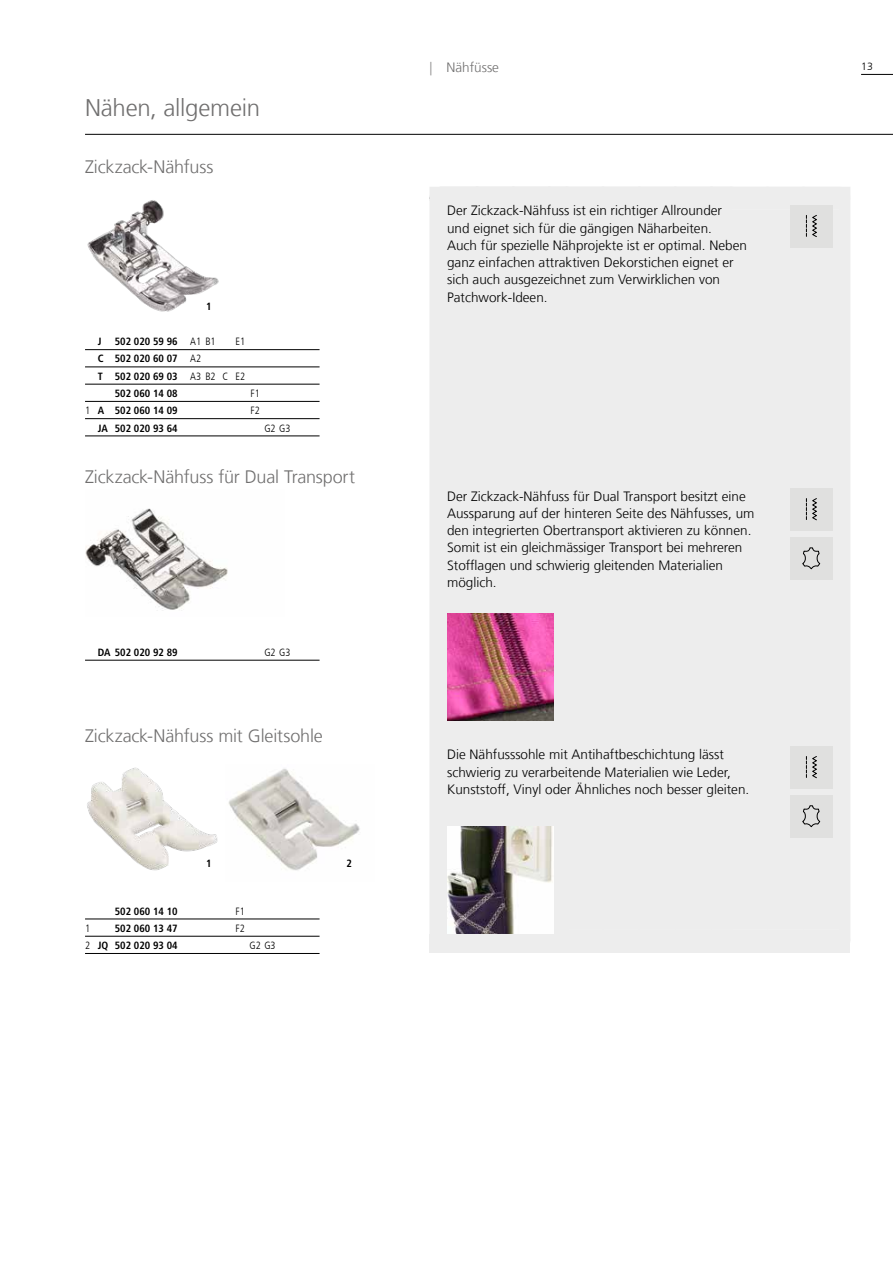
<style>
.page{position:relative;width:893px;height:1263px;background:#fff}
.page>*{position:absolute;margin:0;border:0;box-sizing:border-box;transform-origin:0 0}
.t1{font:300 24px "Frutiger LT Com";letter-spacing:-.01em;color:#706f6f}
.t2{font:300 18px "Frutiger LT Com";letter-spacing:-.01em;color:#706f6f}
.t3{font:300 13.5px/17.2px "Frutiger LT Com";color:#000}
.t4{font:300 13.5px "Frutiger LT Com";color:#706f6f}
.t5{font:700 condensed 10.5px "Frutiger LT Com";color:#000}
.t6{font:300 condensed 10.5px "Frutiger LT Com";color:#000}
.t7{font:300 10.5px "Frutiger LT Com";color:#000}
.s1{font-weight:300}
.s2{font-stretch:condensed}
</style>
<div class="page">
<hr style="left:861px;top:74px;width:32px;height:1px;background:#000">
<hr style="left:85px;top:134px;width:808px;height:1px;background:#000">
<div style="left:430px;top:187px;width:420px;height:747px;background:#ededed"></div>
<div style="left:429px;top:187px;width:410px;height:22px;background:#ededed"></div>
<svg style="left:441px;top:930px;width:398px;height:4px"></svg>
<img style="left:87px;top:200px;width:132px;height:112px">
<img style="left:447px;top:614px;width:106px;height:106px">
<img style="left:447px;top:827px;width:106px;height:106px">
<div style="left:790px;top:205px;width:43px;height:42px;background:#e0e0df"></div>
<svg style="left:806px;top:215px;width:11px;height:22px"></svg>
<div style="left:790px;top:488px;width:43px;height:42px;background:#e0e0df"></div>
<svg style="left:806px;top:498px;width:11px;height:22px"></svg>
<div style="left:790px;top:537px;width:43px;height:43px;background:#e0e0df"></div>
<svg style="left:802px;top:547px;width:18px;height:22px"></svg>
<div style="left:790px;top:746px;width:43px;height:42px;background:#e0e0df"></div>
<svg style="left:806px;top:756px;width:11px;height:22px"></svg>
<div style="left:790px;top:795px;width:43px;height:42px;background:#e0e0df"></div>
<svg style="left:802px;top:805px;width:18px;height:22px"></svg>
<img style="left:85px;top:508px;width:143px;height:103px">
<img style="left:87px;top:767px;width:131px;height:104px">
<img style="left:228px;top:768px;width:132px;height:103px">
<div style="left:429px;top:934px;width:421px;height:18px;background:#ededed"></div>
<hr style="left:85px;top:349px;width:235px;height:1px;background:#000">
<hr style="left:85px;top:366px;width:235px;height:1px;background:#000">
<hr style="left:85px;top:384px;width:235px;height:1px;background:#000">
<hr style="left:85px;top:401px;width:235px;height:1px;background:#000">
<hr style="left:85px;top:418px;width:235px;height:1px;background:#000">
<hr style="left:85px;top:435px;width:235px;height:1px;background:#000">
<hr style="left:85px;top:660px;width:235px;height:1px;background:#000">
<hr style="left:85px;top:918px;width:235px;height:1px;background:#000">
<hr style="left:85px;top:936px;width:235px;height:1px;background:#000">
<hr style="left:85px;top:953px;width:235px;height:1px;background:#000">
<h1 class="t1" style="left:85px;top:94px;width:177px">Nähen, allgemein</h1>
<h2 class="t2" style="left:85px;top:156px;width:130px">Zickzack-Nähfuss</h2>
<p class="t5" style="left:206px;top:300px;width:7px">1</p>
<p class="t5" style="left:98px;top:335px;width:5px">J</p>
<p class="t5" style="left:115px;top:335px;width:102px">502 020 59 96 <span class="s1">A1 B1</span></p>
<p class="t6" style="left:235px;top:336px;width:11px">E1</p>
<p class="t5" style="left:98px;top:353px;width:105px">C 502 020 60 07 <span class="s1">A2</span></p>
<p class="t5" style="left:98px;top:370px;width:149px">T 502 020 69 03 <span class="s1">A3 B2 C E2</span></p>
<p class="t5" style="left:115px;top:387px;width:64px">502 060 14 08</p>
<p class="t6" style="left:250px;top:387px;width:11px">F1</p>
<p class="t5" style="left:85px;top:404px;width:94px"><span class="s1">1</span> A 502 060 14 09</p>
<p class="t6" style="left:250px;top:405px;width:11px">F2</p>
<p class="t5" style="left:98px;top:422px;width:81px">JA 502 020 93 64</p>
<p class="t6" style="left:264px;top:422px;width:28px">G2 G3</p>
<h2 class="t2" style="left:85px;top:467px;width:271px">Zickzack-Nähfuss für Dual Transport</h2>
<p class="t5" style="left:98px;top:646px;width:81px">DA 502 020 92 89</p>
<p class="t6" style="left:264px;top:646px;width:28px">G2 G3</p>
<h2 class="t2" style="left:85px;top:725px;width:239px">Zickzack-Nähfuss mit Gleitsohle</h2>
<p class="t5" style="left:206px;top:857px;width:7px">1</p>
<p class="t5" style="left:346px;top:857px;width:7px">2</p>
<p class="t5" style="left:115px;top:905px;width:64px">502 060 14 10</p>
<p class="t6" style="left:236px;top:905px;width:11px">F1</p>
<p class="t6" style="left:85px;top:922px;width:7px">1</p>
<p class="t5" style="left:115px;top:922px;width:64px">502 060 13 47</p>
<p class="t6" style="left:236px;top:922px;width:11px">F2</p>
<p class="t5" style="left:85px;top:939px;width:94px"><span class="s1">2</span> JQ 502 020 93 04</p>
<p class="t6" style="left:250px;top:939px;width:28px">G2 G3</p>
<p class="t4" style="left:429px;top:59px;width:71px"><span class="s2">|</span> Nähfüsse</p>
<p class="t3" style="left:447px;top:202px;width:301px">Der Zickzack-Nähfuss ist ein richtiger Allrounder und eignet sich für die gängigen Näharbeiten.<br>Auch für spezielle Nähprojekte ist er optimal. Neben ganz einfachen attraktiven Dekorstichen eignet er sich auch ausgezeichnet zum Verwirklichen von Patchwork-Ideen.</p>
<p class="t3" style="left:447px;top:487px;width:309px">Der Zickzack-Nähfuss für Dual Transport besitzt eine Aussparung auf der hinteren Seite des Nähfusses, um den integrierten Obertransport aktivieren zu können.<br>Somit ist ein gleichmässiger Transport bei mehreren Stofflagen und schwierig gleitenden Materialien möglich.</p>
<p class="t3" style="left:447px;top:746px;width:304px">Die Nähfusssohle mit Antihaftbeschichtung lässt schwierig zu verarbeitende Materialien wie Leder,<br>Kunststoff, Vinyl oder Ähnliches noch besser gleiten.</p>
<p class="t7" style="left:861px;top:60px;width:14px">13</p>
</div>
